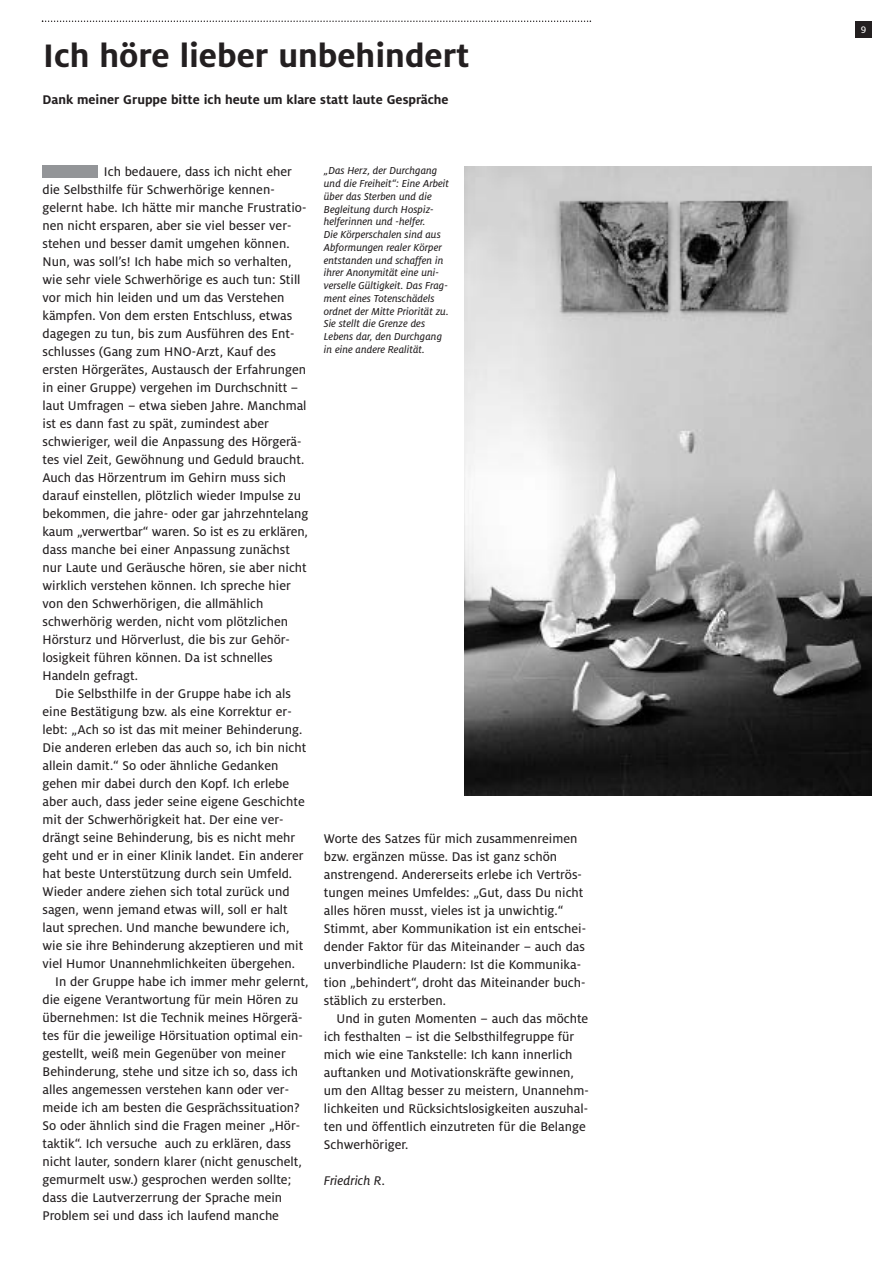
<style>
.page{position:relative;width:893px;height:1263px;background:#fff}
.page>*{position:absolute;margin:0;border:0;box-sizing:border-box;transform-origin:0 0}
.t1{font:700 36px "Milo LF";color:#231f20}
.t2{font:13.95px/18px "Milo LF Text";color:#231f20}
.t3{font:700 13.95px "Milo LF";color:#231f20}
.t4{font:italic 13.95px "Milo LF Text";color:#231f20}
.t5{font:italic 11.25px/12.8px "Milo LF Text";color:#231f20}
.t6{font:10.5px "Milo LF Text";color:#fff}
</style>
<div class="page">
<div style="left:855px;top:21px;width:17px;height:17px;background:#231f20"></div>
<svg style="left:42px;top:21px;width:549px;height:1px"></svg>
<img style="left:465px;top:166px;width:407px;height:629px">
<div style="left:43px;top:165px;width:55px;height:13px;background:#939598"></div>
<h1 class="t1" style="left:43px;top:43px;width:428px">Ich höre lieber unbehindert</h1>
<p class="t3" style="left:43px;top:95px;width:408px">Dank meiner Gruppe bitte ich heute um klare statt laute Gespräche</p>
<p class="t2" style="left:43px;top:163px;width:267px;text-indent:61px">Ich bedauere, dass ich nicht eher die Selbsthilfe für Schwerhörige kennen&shy;gelernt habe. Ich hätte mir manche Frustratio&shy;nen nicht ersparen, aber sie viel besser ver&shy;stehen und besser damit umgehen können.<br>Nun, was soll’s! Ich habe mich so verhalten, wie sehr viele Schwerhörige es auch tun: Still vor mich hin leiden und um das Verstehen kämpfen. Von dem ersten Entschluss, etwas dagegen zu tun, bis zum Ausführen des Ent&shy;schlusses (Gang zum HNO-Arzt, Kauf des ersten Hörgerätes, Austausch der Erfahrungen in einer Gruppe) vergehen im Durchschnitt – laut Umfragen – etwa sieben Jahre. Manchmal ist es dann fast zu spät, zumindest aber schwieriger, weil die Anpassung des Hörgerä&shy;tes viel Zeit, Gewöhnung und Geduld braucht.<br>Auch das Hörzentrum im Gehirn muss sich darauf einstellen, plötzlich wieder Impulse zu bekommen, die jahre- oder gar jahrzehntelang kaum „verwertbar“ waren. So ist es zu erklären, dass manche bei einer Anpassung zunächst nur Laute und Geräusche hören, sie aber nicht wirklich verstehen können. Ich spreche hier von den Schwerhörigen, die allmählich schwerhörig werden, nicht vom plötzlichen Hörsturz und Hörverlust, die bis zur Gehör&shy;losigkeit führen können. Da ist schnelles Handeln gefragt.</p>
<p class="t2" style="left:55px;top:685px;width:237px">Die Selbsthilfe in der Gruppe habe ich als</p>
<p class="t2" style="left:43px;top:703px;width:251px">eine Bestätigung bzw. als eine Korrektur er-</p>
<p class="t2" style="left:43px;top:721px;width:261px">lebt: „Ach so ist das mit meiner Behinderung.</p>
<p class="t2" style="left:43px;top:739px;width:265px">Die anderen erleben das auch so, ich bin nicht</p>
<p class="t2" style="left:43px;top:757px;width:237px">allein damit.“ So oder ähnliche Gedanken</p>
<p class="t2" style="left:43px;top:775px;width:248px">gehen mir dabei durch den Kopf. Ich erlebe</p>
<p class="t2" style="left:43px;top:793px;width:264px">aber auch, dass jeder seine eigene Geschichte</p>
<p class="t2" style="left:43px;top:811px;width:243px">mit der Schwerhörigkeit hat. Der eine ver-</p>
<p class="t2" style="left:43px;top:829px;width:254px">drängt seine Behinderung, bis es nicht mehr</p>
<p class="t2" style="left:43px;top:847px;width:263px">geht und er in einer Klinik landet. Ein anderer</p>
<p class="t2" style="left:43px;top:865px;width:251px">hat beste Unterstützung durch sein Umfeld.</p>
<p class="t2" style="left:43px;top:883px;width:249px">Wieder andere ziehen sich total zurück und</p>
<p class="t2" style="left:43px;top:901px;width:247px">sagen, wenn jemand etwas will, soll er halt</p>
<p class="t2" style="left:43px;top:919px;width:249px">laut sprechen. Und manche bewundere ich,</p>
<p class="t2" style="left:43px;top:937px;width:262px">wie sie ihre Behinderung akzeptieren und mit</p>
<p class="t2" style="left:43px;top:955px;width:254px">viel Humor Unannehmlichkeiten übergehen.</p>
<p class="t2" style="left:55px;top:973px;width:255px">In der Gruppe habe ich immer mehr gelernt,</p>
<p class="t2" style="left:43px;top:991px;width:258px">die eigene Verantwortung für mein Hören zu</p>
<p class="t2" style="left:43px;top:1009px;width:261px">übernehmen: Ist die Technik meines Hörgerä-</p>
<p class="t2" style="left:43px;top:1027px;width:262px">tes für die jeweilige Hörsituation optimal ein-</p>
<p class="t2" style="left:43px;top:1045px;width:245px">gestellt, weiß mein Gegenüber von meiner</p>
<p class="t2" style="left:43px;top:1063px;width:257px">Behinderung, stehe und sitze ich so, dass ich</p>
<p class="t2" style="left:43px;top:1081px;width:248px">alles angemessen verstehen kann oder ver-</p>
<p class="t2" style="left:43px;top:1099px;width:259px">meide ich am besten die Gesprächssituation?</p>
<p class="t2" style="left:43px;top:1117px;width:259px">So oder ähnlich sind die Fragen meiner „Hör-</p>
<p class="t2" style="left:43px;top:1135px;width:250px">taktik“. Ich versuche auch zu erklären, dass</p>
<p class="t2" style="left:43px;top:1153px;width:261px">nicht lauter, sondern klarer (nicht genuschelt,</p>
<p class="t2" style="left:43px;top:1171px;width:250px">gemurmelt usw.) gesprochen werden sollte;</p>
<p class="t2" style="left:43px;top:1189px;width:241px">dass die Lautverzerrung der Sprache mein</p>
<p class="t2" style="left:43px;top:1207px;width:238px">Problem sei und dass ich laufend manche</p>
<p class="t5" style="left:324px;top:165px;width:127px">„Das Herz, der Durchgang und die Freiheit“: Eine Arbeit über das Sterben und die<br>Begleitung durch Hospiz&shy;helferinnen und -helfer.<br>Die Körperschalen sind aus<br>Abformungen realer Körper entstanden und schaffen in ihrer Anonymität eine uni&shy;verselle Gültigkeit. Das Frag&shy;ment eines Totenschädels ordnet der Mitte Priorität zu.<br>Sie stellt die Grenze des<br>Lebens dar, den Durchgang in eine andere Realität.</p>
<p class="t2" style="left:324px;top:830px;width:264px">Worte des Satzes für mich zusammenreimen bzw. ergänzen müsse. Das ist ganz schön anstrengend. Andererseits erlebe ich Vertrös&shy;tungen meines Umfeldes: „Gut, dass Du nicht alles hören musst, vieles ist ja unwichtig.“ Stimmt, aber Kommunikation ist ein entschei&shy;dender Faktor für das Miteinander – auch das unverbindliche Plaudern: Ist die Kommunika&shy;tion „behindert“, droht das Miteinander buch&shy;stäblich zu ersterben.</p>
<p class="t2" style="left:324px;top:1010px;width:267px;text-indent:13px">Und in guten Momenten – auch das möchte ich festhalten – ist die Selbsthilfegruppe für mich wie eine Tankstelle: Ich kann innerlich auftanken und Motivationskräfte gewinnen, um den Alltag besser zu meistern, Unannehm&shy;lichkeiten und Rücksichtslosigkeiten auszuhal&shy;ten und öffentlich einzutreten für die Belange Schwerhöriger.</p>
<p class="t4" style="left:324px;top:1175px;width:63px">Friedrich R.</p>
<p class="t6" style="left:861px;top:25px;width:7px">9</p>
</div>
